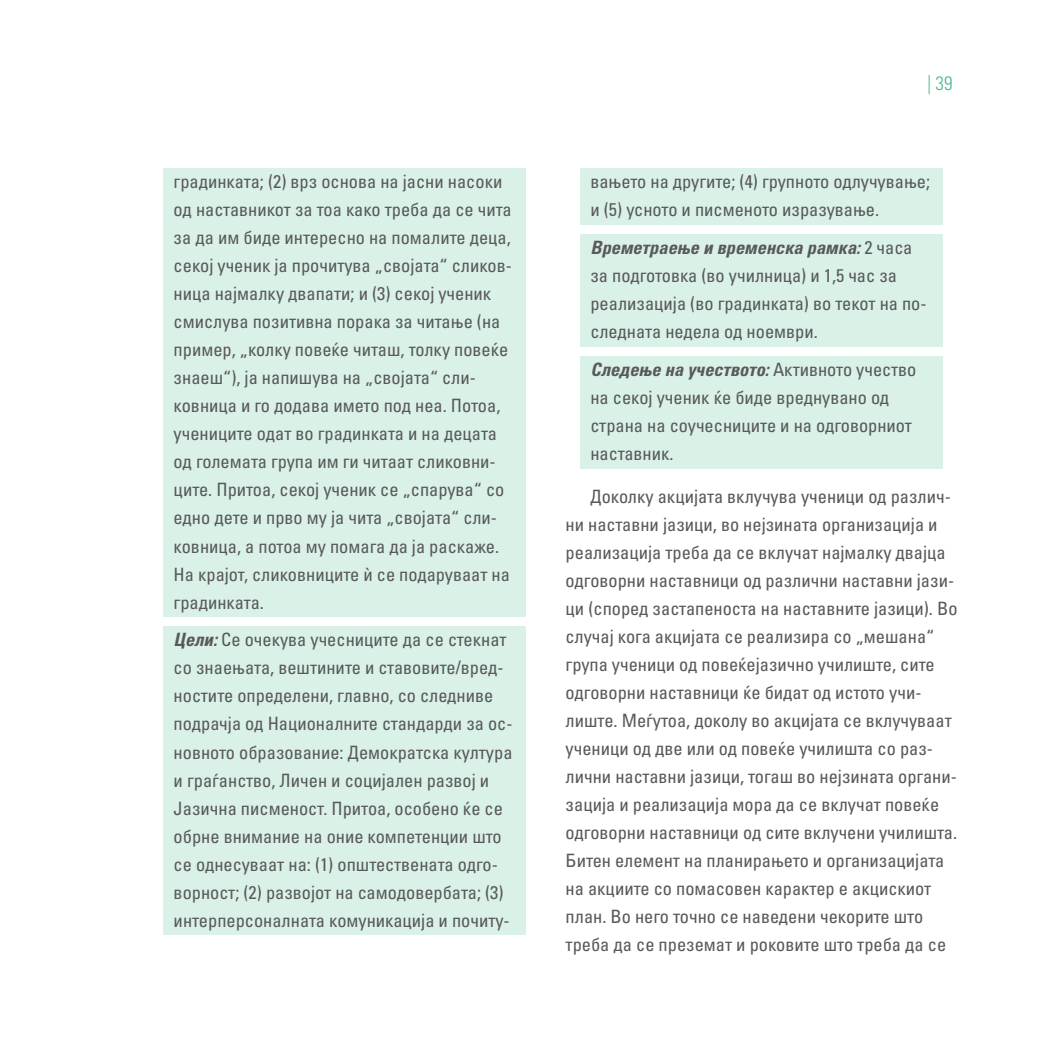
<style>
.page{position:relative;width:1042px;height:1042px;background:#fff}
.page>*{position:absolute;margin:0;border:0;box-sizing:border-box;transform-origin:0 0}
.t1{font:19.25px "Univers LTCYR 47 Light Cond";color:#48bb88}
.t2{font:condensed 18.38px/28px "Univers LTCYR 57";color:#58595b}
.t3{font:18.38px "Univers LTCYR 67 Bold Cond Obl";color:#58595b}
.s1{font-family:"Univers LTCYR 67 Bold Cond Obl";font-stretch:normal}
.s2{font-family:"Univers LTCYR 57";font-stretch:condensed}
</style>
<div class="page">
<div style="left:164px;top:169px;width:362px;height:448px;background:#daf1e7"></div>
<div style="left:164px;top:627px;width:362px;height:308px;background:#daf1e7"></div>
<div style="left:580px;top:169px;width:363px;height:56px;background:#daf1e7"></div>
<div style="left:580px;top:235px;width:363px;height:112px;background:#daf1e7"></div>
<div style="left:580px;top:357px;width:363px;height:112px;background:#daf1e7"></div>
<p class="t2" style="left:174px;top:167px;width:340px">градинката; (2) врз основа на јасни насоки од наставникот за тоа како треба да се чита за да им биде интересно на помалите деца, секој ученик ја прочитува „својата“ сликов&shy;ница најмалку двапати; и (3) секој ученик смислува позитивна порака за читање (на пример, „колку повеќе читаш, толку повеќе знаеш“), ја напишува на „својата“ сли&shy;ковница и го додава името под неа. Потоа, учениците одат во градинката и на децата од големата група им ги читаат сликовни&shy;ците. Притоа, секој ученик се „спарува“ со едно дете и прво му ја чита „својата“ сли&shy;ковница, а потоа му помага да ја раскаже.<br>На крајот, сликовниците ѝ се подаруваат на градинката.</p>
<p class="t2" style="left:174px;top:625px;width:340px"><span class="s1">Цели:</span> Се очекува учесниците да се стекнат со знаењата, вештините и ставовите/вред&shy;ностите определени, главно, со следниве подрачја од Националните стандарди за ос&shy;новното образование: Демократска култура и граѓанство, Личен и социјален развој и Јазична писменост. Притоа, особено ќе се обрне внимание на оние компетенции што се однесуваат на: (1) општествената одго&shy;ворност; (2) развојот на самодовербата; (3) интерперсоналната комуникација и почиту-</p>
<p class="t1" style="left:927px;top:70px;width:27px">| 39</p>
<p class="t2" style="left:590px;top:167px;width:341px">вањето на другите; (4) групното одлучување; и (5) усното и писменото изразување.</p>
<p class="t3" style="left:590px;top:236px;width:323px">Времетраење и временска рамка: <span class="s2">2 часа</span></p>
<p class="t2" style="left:590px;top:261px;width:338px">за подготовка (во училница) и 1,5 час за реализација (во градинката) во текот на по&shy;следната недела од ноември.</p>
<p class="t3" style="left:590px;top:358px;width:327px">Следење на учеството: <span class="s2">Активното учество</span></p>
<p class="t2" style="left:590px;top:383px;width:323px">на секој ученик ќе биде вреднувано од страна на соучесниците и на одговорниот наставник.</p>
<p class="t2" style="left:566px;top:482px;width:393px;text-indent:25px">Доколку акцијата вклучува ученици од различ&shy;ни наставни јазици, во нејзината организација и реализација треба да се вклучат најмалку двајца одговорни наставници од различни наставни јази&shy;ци (според застапеноста на наставните јазици). Во случај кога акцијата се реализира со „мешана“ група ученици од повеќејазично училиште, сите одговорни наставници ќе бидат од истото учи&shy;лиште. Меѓутоа, доколу во акцијата се вклучуваат ученици од две или од повеќе училишта со раз&shy;лични наставни јазици, тогаш во нејзината органи&shy;зација и реализација мора да се вклучат повеќе одговорни наставници од сите вклучени училишта.<br>Битен елемент на планирањето и организацијата на акциите со помасовен карактер е акцискиот план. Во него точно се наведени чекорите што треба да се преземат и роковите што треба да се</p>
</div>
